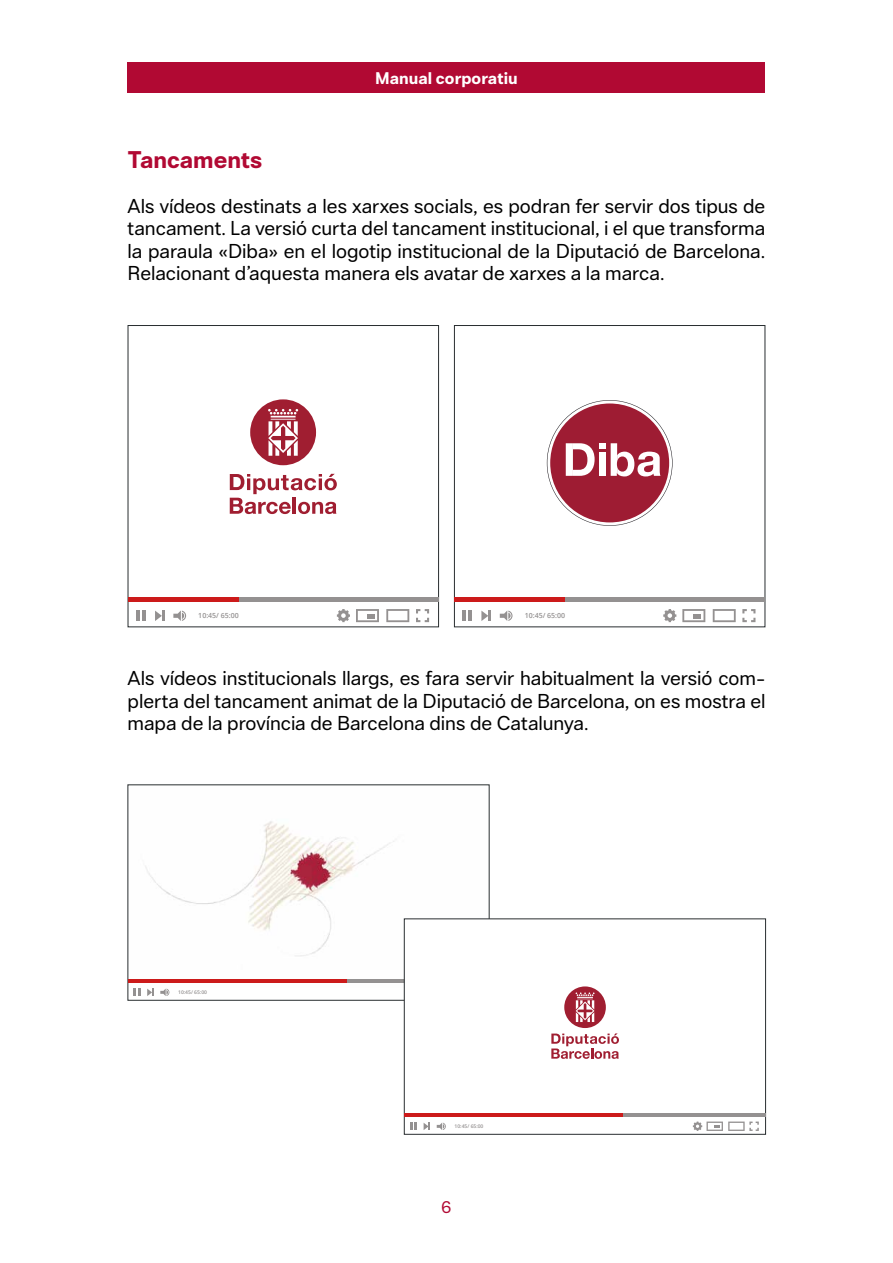
<style>
.page{position:relative;width:893px;height:1263px;background:#fff}
.page>*{position:absolute;margin:0;border:0;box-sizing:border-box;transform-origin:0 0}
.t1{font:700 22.5px "Di Ba";color:#b10933}
.t2{font:18.75px/22.5px "Di Ba";letter-spacing:-.005em;color:#000;text-align:justify}
.t3{font:700 15.75px "Di Ba";letter-spacing:.005em;color:#fff}
.t4{font:15.75px "Di Ba";color:#b10933}
.t5{font:600 7.05px "Open Sans";color:#949191}
.t6{font:600 4.95px "Open Sans";color:#949191}
</style>
<div class="page">
<div style="left:128px;top:62px;width:637px;height:31px;background:#b10933"></div>
<div style="left:454px;top:325px;width:311px;height:302px;background:#fff;border:1px solid #292e30"></div>
<div style="left:454px;top:597px;width:311px;height:5px;background:#949191"></div>
<div style="left:454px;top:597px;width:111px;height:5px;background:#cc1a1a"></div>
<hr style="left:462px;top:611px;width:4px;height:10px;background:#949191">
<hr style="left:468px;top:611px;width:4px;height:10px;background:#949191">
<svg style="left:481px;top:611px;width:10px;height:10px"></svg>
<svg style="left:742px;top:609px;width:13px;height:13px"></svg>
<svg style="left:500px;top:610px;width:12px;height:11px"></svg>
<svg style="left:713px;top:609px;width:23px;height:13px"></svg>
<svg style="left:682px;top:609px;width:23px;height:13px"></svg>
<div style="left:693px;top:614px;width:8px;height:5px;background:#949191"></div>
<svg style="left:663px;top:609px;width:13px;height:13px"></svg>
<div style="left:128px;top:325px;width:311px;height:302px;background:#fff;border:1px solid #292e30"></div>
<div style="left:128px;top:597px;width:311px;height:5px;background:#949191"></div>
<div style="left:128px;top:597px;width:111px;height:5px;background:#cc1a1a"></div>
<hr style="left:136px;top:611px;width:4px;height:10px;background:#949191">
<hr style="left:142px;top:611px;width:4px;height:10px;background:#949191">
<svg style="left:155px;top:611px;width:9px;height:10px"></svg>
<svg style="left:416px;top:609px;width:13px;height:13px"></svg>
<svg style="left:173px;top:610px;width:13px;height:11px"></svg>
<svg style="left:386px;top:609px;width:23px;height:13px"></svg>
<svg style="left:356px;top:609px;width:23px;height:13px"></svg>
<svg style="left:337px;top:609px;width:13px;height:13px"></svg>
<svg style="left:230px;top:474px;width:107px;height:40px"></svg>
<svg style="left:250px;top:399px;width:66px;height:66px"></svg>
<svg style="left:547px;top:400px;width:125px;height:126px"></svg>
<img style="left:130px;top:821px;width:274px;height:166px">
<hr style="left:128px;top:979px;width:361px;height:3px;background:#949191">
<hr style="left:128px;top:979px;width:218px;height:3px;background:#cc1a1a">
<svg style="left:134px;top:989px;width:6px;height:7px"></svg>
<svg style="left:147px;top:989px;width:7px;height:7px"></svg>
<svg style="left:160px;top:988px;width:9px;height:8px"></svg>
<div style="left:404px;top:918px;width:362px;height:216px;background:#fff;border:1px solid #292e30"></div>
<hr style="left:404px;top:1113px;width:362px;height:3px;background:#949191">
<hr style="left:404px;top:1113px;width:219px;height:3px;background:#cc1a1a">
<svg style="left:410px;top:1123px;width:7px;height:7px"></svg>
<svg style="left:424px;top:1123px;width:6px;height:7px"></svg>
<svg style="left:437px;top:1122px;width:9px;height:8px"></svg>
<svg style="left:693px;top:1121px;width:66px;height:10px"></svg>
<svg style="left:551px;top:986px;width:68px;height:73px"></svg>
<p class="t3" style="left:375px;top:67px;width:144px">Manual corporatiu</p>
<p class="t1" style="left:128px;top:143px;width:136px">Tancaments</p>
<p class="t2" style="left:128px;top:194px;width:639px">Als vídeos destinats a les xarxes socials, es podran fer servir dos tipus de tancament. La versió curta del tancament institucional, i el que transforma la paraula «Diba» en el logotip institucional de la Diputació de Barcelona.<br>Relacionant d’aquesta manera els avatar de xarxes a la marca.</p>
<p class="t5" style="left:198px;top:610px;width:42px">10:45/ 65:00</p>
<p class="t5" style="left:525px;top:610px;width:42px">10:45/ 65:00</p>
<p class="t2" style="left:128px;top:666px;width:639px">Als vídeos institucionals llargs, es fara servir habitualment la versió com&shy;plerta del tancament animat de la Diputació de Barcelona, on es mostra el mapa de la província de Barcelona dins de Catalunya.</p>
<p class="t6" style="left:178px;top:989px;width:30px">10:45/ 65:00</p>
<p class="t6" style="left:455px;top:1123px;width:30px">10:45/ 65:00</p>
<p class="t4" style="left:441px;top:1196px;width:12px">6</p>
</div>
